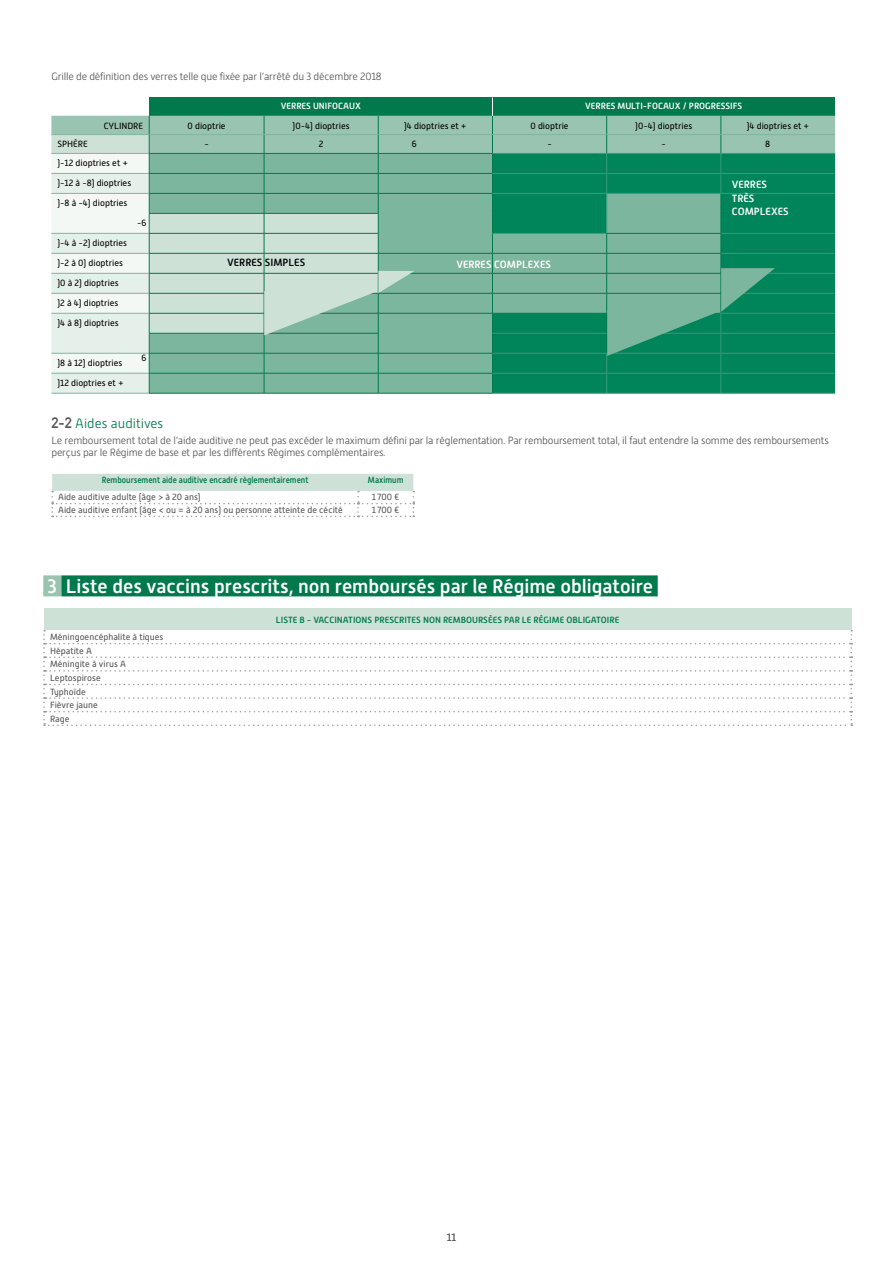
<style>
.page{position:relative;width:893px;height:1263px;background:#fff}
.page>*{position:absolute;margin:0;border:0;box-sizing:border-box;transform-origin:0 0}
.t1{font:500 19.5px "Alwyn New";color:#fff}
.t2{font:300 13.5px "Alwyn New";color:#007a4d}
.t3{font:300 10.5px/12px "Alwyn New";letter-spacing:-.02em;color:#565655}
.t4{font:500 10.5px/13.5px "Alwyn New";color:#fff}
.t5{font:500 10.5px "Alwyn New";color:#000}
.t6{font:9px "Alwyn New";color:#000}
.t7{font:9px/13.6px "Alwyn New";color:#565655}
.t8{font:500 9px "Alwyn New";color:#007a4d}
.t9{font:500 9px "Alwyn New";color:#007a4d;scale:.9 1}
.t10{font:500 9px "Alwyn New";color:#fff}
.s1{font-family:"DIN Alternate";font-weight:700;font-size:15px;color:#565655}
</style>
<div class="page">
<div style="left:43px;top:575px;width:18px;height:21px;background:#99c4b0"></div>
<div style="left:61px;top:575px;width:597px;height:21px;background:#007a4d"></div>
<div style="left:44px;top:609px;width:807px;height:21px;background:#cee1d7"></div>
<svg style="left:43px;top:630px;width:809px;height:96px"></svg>
<hr style="left:51px;top:393px;width:98px;height:1px;background:#7db69e">
<hr style="left:149px;top:393px;width:115px;height:1px;background:#007a4d">
<hr style="left:264px;top:393px;width:114px;height:1px;background:#007a4d">
<hr style="left:378px;top:393px;width:115px;height:1px;background:#007a4d">
<hr style="left:493px;top:393px;width:114px;height:1px;background:#389b7a">
<hr style="left:607px;top:393px;width:114px;height:1px;background:#389b7a">
<hr style="left:721px;top:393px;width:114px;height:1px;background:#389b7a">
<svg style="left:51px;top:474px;width:363px;height:43px"></svg>
<svg style="left:51px;top:97px;width:784px;height:296px;background:#6db298"></svg>
<p class="t3" style="left:51px;top:70px;width:332px">Grille de définition des verres telle que fixée par l’arrêté du 3 décembre 2018</p>
<p class="t10" style="left:281px;top:100px;width:82px">VERRES UNIFOCAUX</p>
<p class="t10" style="left:585px;top:100px;width:159px">VERRES MULTI-FOCAUX / PROGRESSIFS</p>
<p class="t6" style="left:104px;top:120px;width:41px">CYLINDRE</p>
<p class="t6" style="left:188px;top:120px;width:40px">0 dioptrie</p>
<p class="t6" style="left:293px;top:120px;width:59px">)0-4) dioptries</p>
<p class="t6" style="left:404px;top:120px;width:64px">)4 dioptries et +</p>
<p class="t6" style="left:530px;top:120px;width:40px">0 dioptrie</p>
<p class="t6" style="left:635px;top:120px;width:59px">)0-4) dioptries</p>
<p class="t6" style="left:747px;top:120px;width:64px">)4 dioptries et +</p>
<p class="t6" style="left:57px;top:139px;width:32px">SPHÈRE</p>
<p class="t6" style="left:204px;top:139px;width:6px">-</p>
<p class="t6" style="left:319px;top:139px;width:6px">2</p>
<p class="t6" style="left:412px;top:139px;width:7px">6</p>
<p class="t6" style="left:547px;top:139px;width:6px">-</p>
<p class="t6" style="left:662px;top:139px;width:6px">-</p>
<p class="t6" style="left:765px;top:139px;width:6px">8</p>
<p class="t6" style="left:57px;top:158px;width:72px">)-12 dioptries et +</p>
<p class="t6" style="left:57px;top:178px;width:75px">)-12 à -8) dioptries</p>
<p class="t6" style="left:57px;top:198px;width:72px">)-8 à -4) dioptries</p>
<p class="t6" style="left:57px;top:238px;width:71px">)-4 à -2) dioptries</p>
<p class="t6" style="left:57px;top:258px;width:67px">)-2 à 0) dioptries</p>
<p class="t6" style="left:57px;top:278px;width:63px">)0 à 2) dioptries</p>
<p class="t6" style="left:57px;top:298px;width:62px">)2 à 4) dioptries</p>
<p class="t6" style="left:57px;top:318px;width:63px">)4 à 8) dioptries</p>
<p class="t6" style="left:57px;top:358px;width:67px">)8 à 12) dioptries</p>
<p class="t6" style="left:57px;top:378px;width:68px">)12 dioptries et +</p>
<p class="t2" style="left:51px;top:415px;width:114px"><span class="s1">2-2</span> Aides auditives</p>
<p class="t3" style="left:51px;top:434px;width:779px">Le remboursement total de l’aide auditive ne peut pas excéder le maximum défini par la règlementation. Par remboursement total, il faut entendre la somme des remboursements perçus par le Régime de base et par les différents Régimes complémentaires.</p>
<p class="t9" style="left:102px;top:475px;width:231px">Remboursement aide auditive encadré règlementairement</p>
<p class="t9" style="left:368px;top:475px;width:41px">Maximum</p>
<p class="t7" style="left:58px;top:490px;width:144px">Aide auditive adulte (âge &gt; à 20 ans)</p>
<p class="t7" style="left:372px;top:490px;width:29px">1 700 €</p>
<p class="t7" style="left:58px;top:503px;width:286px">Aide auditive enfant (âge &lt; ou = à 20 ans) ou personne atteinte de cécité</p>
<p class="t7" style="left:372px;top:503px;width:29px">1 700 €</p>
<p class="t4" style="left:732px;top:178px;width:58px">VERRES<br>TRÈS<br>COMPLEXES</p>
<p class="t6" style="left:137px;top:218px;width:11px">-6</p>
<p class="t5" style="left:227px;top:257px;width:79px">VERRES SIMPLES</p>
<p class="t4" style="left:456px;top:257px;width:96px">VERRES COMPLEXES</p>
<p class="t6" style="left:141px;top:353px;width:7px">6</p>
<h1 class="t1" style="left:48px;top:576px;width:607px">3 Liste des vaccins prescrits, non remboursés par le Régime obligatoire</h1>
<p class="t8" style="left:276px;top:615px;width:345px">LISTE B - VACCINATIONS PRESCRITES NON REMBOURSÉES PAR LE RÉGIME OBLIGATOIRE</p>
<p class="t7" style="left:50px;top:630px;width:115px">Méningoencéphalite à tiques<br>Hépatite A<br>Méningite à virus A<br>Leptospirose<br>Typhoïde<br>Fièvre jaune<br>Rage</p>
<p class="t3" style="left:447px;top:1231px;width:11px">11</p>
</div>
